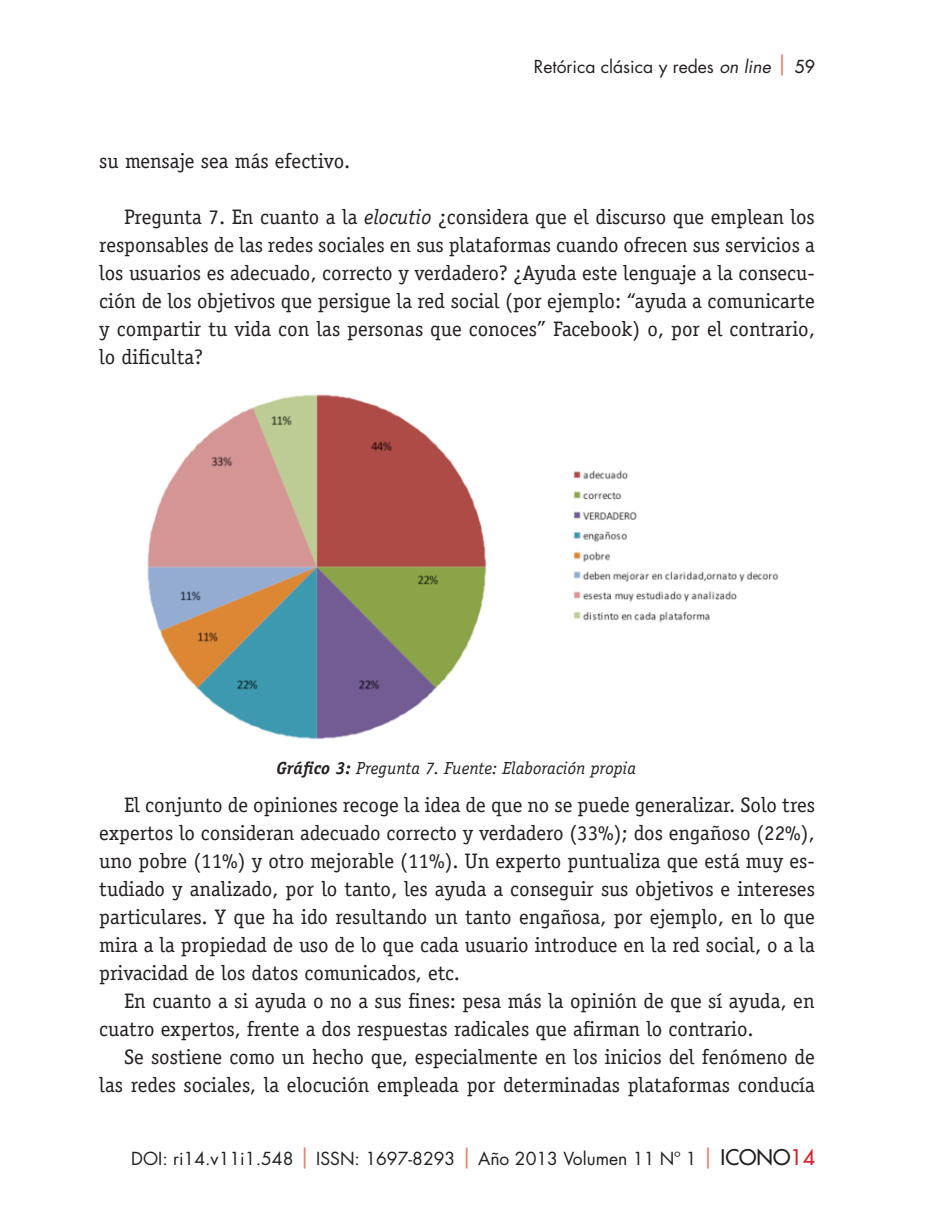
<style>
.page{position:relative;width:939px;height:1220px;background:#fff}
.page>*{position:absolute;margin:0;border:0;box-sizing:border-box;transform-origin:0 0}
.texto_articulo{font:21px/28px "Officina Serif Std";color:#231f20;text-align:justify}
.t1{font:17.5px "Futura Std";color:#231f20}
.t2{font:italic 17.5px "Officina Serif Std";color:#231f20}
.s1{font-style:italic}
.s2{font-size:21px;color:#e18066}
.s3{font-weight:500}
.s4{font-weight:700}
.s5{font-weight:500;font-size:21px}
.s6{font-weight:500;font-size:21px;color:#d1232a}
</style>
<div class="page">
<img style="left:147px;top:394px;width:632px;height:346px">
<p class="t1" style="left:533px;top:56px;width:282px">Retórica clásica y redes <span class="s1">on line</span> <span class="s2">|</span> <span class="s3">59</span></p>
<p class="texto_articulo" style="left:99px;top:147px;width:252px">su mensaje sea más efectivo.</p>
<p class="texto_articulo" style="left:99px;top:203px;width:716px;text-indent:25px">Pregunta 7. En cuanto a la <span class="s1">elocutio</span> ¿considera que el discurso que emplean los responsables de las redes sociales en sus plataformas cuando ofrecen sus servicios a los usuarios es adecuado, correcto y verdadero? ¿Ayuda este lenguaje a la consecu&shy;ción de los objetivos que persigue la red social (por ejemplo: “ayuda a comunicarte y compartir tu vida con las personas que conoces” Facebook) o, por el contrario, lo dificulta?</p>
<p class="t2" style="left:276px;top:758px;width:361px"><span class="s4">Gráfico 3:</span> Pregunta 7. Fuente: Elaboración propia</p>
<p class="texto_articulo" style="left:99px;top:791px;width:716px;text-indent:25px">El conjunto de opiniones recoge la idea de que no se puede generalizar. Solo tres expertos lo consideran adecuado correcto y verdadero (33%); dos engañoso (22%), uno pobre (11%) y otro mejorable (11%). Un experto puntualiza que está muy es&shy;tudiado y analizado, por lo tanto, les ayuda a conseguir sus objetivos e intereses particulares. Y que ha ido resultando un tanto engañosa, por ejemplo, en lo que mira a la propiedad de uso de lo que cada usuario introduce en la red social, o a la privacidad de los datos comunicados, etc.</p>
<p class="texto_articulo" style="left:99px;top:987px;width:716px;text-indent:25px">En cuanto a si ayuda o no a sus fines: pesa más la opinión de que sí ayuda, en cuatro expertos, frente a dos respuestas radicales que afirman lo contrario.</p>
<p class="texto_articulo" style="left:99px;top:1043px;width:716px;text-align:right">Se sostiene como un hecho que, especialmente en los inicios del fenómeno de las redes sociales, la elocución empleada por determinadas plataformas conducía</p>
<p class="t1" style="left:131px;top:1148px;width:684px">DOI: ri14.v11i1.548 <span class="s2">|</span> ISSN: 1697-8293 <span class="s2">|</span> Año 2013 Volumen 11 Nº 1 <span class="s2">|</span> <span class="s5">ICONO</span><span class="s6">14</span></p>
</div>
